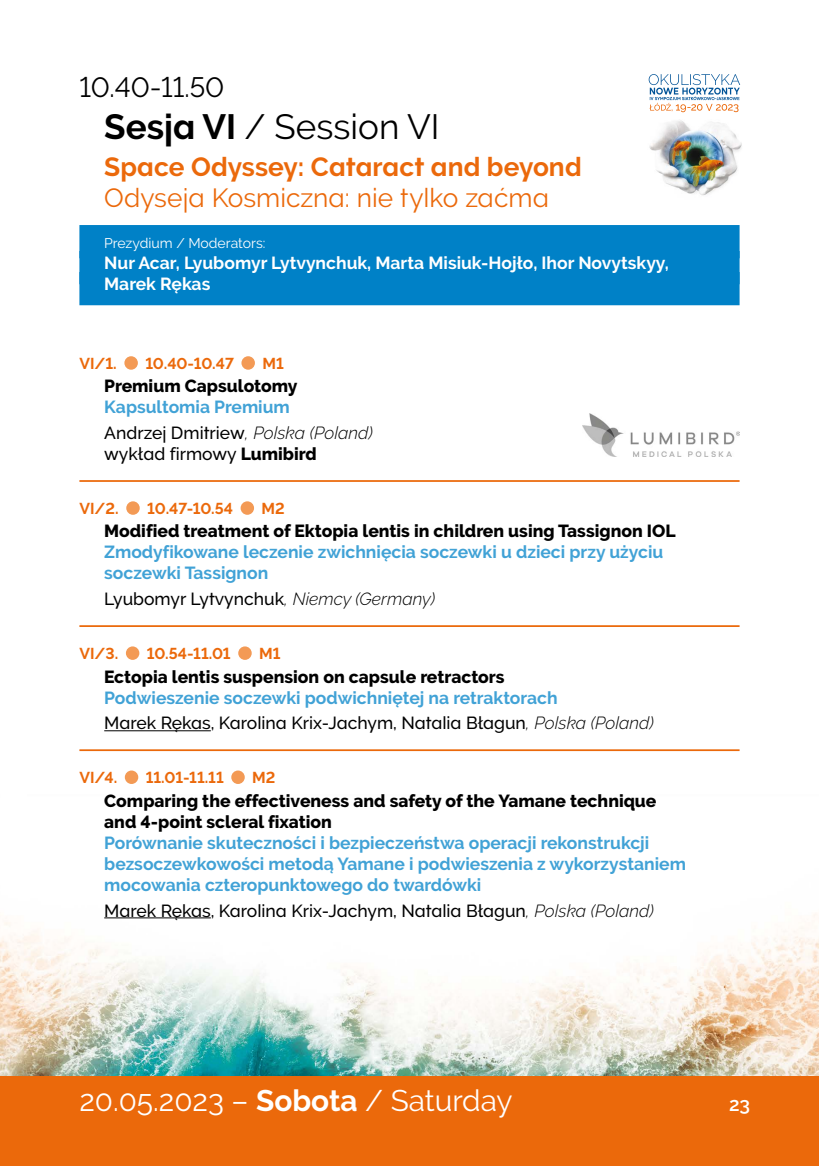
<style>
.page{position:relative;width:819px;height:1166px;background:#fff}
.page>*{position:absolute;margin:0;border:0;box-sizing:border-box;transform-origin:0 0}
.PR_SESJA{font:35px "Raleway";color:#000}
.t1{font:29.75px "Raleway";color:#fff}
.PR_SESJA_Godzimna{font:28px "Raleway";color:#000}
.PR_SESJA_tyt_ANG{font:700 26.25px "Raleway";color:#eb690b}
.PR_SESJA_tyt_PL{font:26.25px "Raleway";color:#eb690b}
.t2{font:600 19.25px "Raleway";color:#fff}
.PR_tytuł{font:700 17.5px/21px "Raleway";color:#41a2d6}
.PR_tytuł_ang{font:800 17.5px/21px "Raleway";color:#000}
.PR_wykładowca{font:500 17.5px/21px "Raleway";color:#000}
.PR_SESJA_Prez-nazwis{font:700 17.5px "Raleway";color:#fff}
.PR_wykładowca_BEZ_LI{font:500 17.5px "Raleway";color:#000}
.PR_SESJA_Prez-nazwi{font:700 17.5px "Raleway";letter-spacing:-.005em;color:#fff}
.PR_godzina{font:700 15.75px "Raleway";color:#eb690b}
.PR_SESJA_Prezydium{font:14px "Raleway";color:#fff}
.s1{font-weight:700}
.s2{font-weight:300;font-style:italic}
.s3{font-weight:800}
</style>
<div class="page">
<img style="left:0;top:913px;width:819px;height:163px">
<div style="left:0;top:1076px;width:819px;height:90px;background:#eb690b"></div>
<div style="left:79px;top:225px;width:660px;height:33px;background:#0081c7"></div>
<div style="left:79px;top:251px;width:660px;height:33px;background:#0081c7"></div>
<div style="left:79px;top:272px;width:660px;height:33px;background:#0081c7"></div>
<hr style="left:79px;top:480px;width:660px;height:2px;background:#eb690b">
<hr style="left:79px;top:625px;width:660px;height:2px;background:#eb690b">
<hr style="left:79px;top:749px;width:660px;height:2px;background:#eb690b">
<hr style="left:104px;top:730px;width:107px;height:1px;background:#000">
<hr style="left:104px;top:917px;width:107px;height:1px;background:#000">
<div style="left:124px;top:356px;width:14px;height:14px;background:#f39a55;border-radius:50%"></div>
<div style="left:241px;top:356px;width:14px;height:14px;background:#f39a55;border-radius:50%"></div>
<div style="left:126px;top:501px;width:14px;height:14px;background:#f39a55;border-radius:50%"></div>
<div style="left:240px;top:501px;width:14px;height:14px;background:#f39a55;border-radius:50%"></div>
<div style="left:126px;top:646px;width:13px;height:14px;background:#f39a55;border-radius:50%"></div>
<div style="left:238px;top:646px;width:14px;height:14px;background:#f39a55;border-radius:50%"></div>
<div style="left:125px;top:770px;width:13px;height:14px;background:#f39a55;border-radius:50%"></div>
<div style="left:231px;top:770px;width:14px;height:14px;background:#f39a55;border-radius:50%"></div>
<img style="left:649px;top:120px;width:93px;height:76px">
<svg style="left:648px;top:74px;width:92px;height:38px"></svg>
<img style="left:582px;top:414px;width:157px;height:42px">
<p class="PR_SESJA_Godzimna" style="left:79px;top:71px;width:146px">10.40-11.50</p>
<p class="PR_SESJA" style="left:104px;top:107px;width:337px"><span class="s1">Sesja VI</span> / Session VI</p>
<p class="PR_SESJA_tyt_ANG" style="left:104px;top:151px;width:479px">Space Odyssey: Cataract and beyond</p>
<p class="PR_SESJA_tyt_PL" style="left:104px;top:182px;width:446px">Odyseja Kosmiczna: nie tylko zaćma</p>
<p class="PR_SESJA_Prezydium" style="left:104px;top:235px;width:163px">Prezydium / Moderators:</p>
<p class="PR_SESJA_Prez-nazwis" style="left:104px;top:253px;width:566px">Nur Acar, Lyubomyr Lytvynchuk, Marta Misiuk-Hojło, Ihor Novytskyy,</p>
<p class="PR_SESJA_Prez-nazwi" style="left:104px;top:274px;width:108px">Marek Rękas</p>
<p class="PR_godzina" style="left:79px;top:354px;width:39px">VI/1.</p>
<p class="PR_godzina" style="left:145px;top:354px;width:90px">10.40-10.47</p>
<p class="PR_godzina" style="left:262px;top:354px;width:23px">M1</p>
<p class="PR_tytuł_ang" style="left:104px;top:376px;width:195px">Premium Capsulotomy</p>
<p class="PR_tytuł" style="left:104px;top:397px;width:187px">Kapsultomia Premium</p>
<p class="PR_wykładowca" style="left:104px;top:423px;width:270px">Andrzej Dmitriew<span class="s2">, Polska (Poland) </span>wykład firmowy <span class="s3">Lumibird</span></p>
<p class="PR_godzina" style="left:79px;top:499px;width:41px">VI/2.</p>
<p class="PR_godzina" style="left:147px;top:499px;width:87px">10.47-10.54</p>
<p class="PR_godzina" style="left:261px;top:499px;width:25px">M2</p>
<p class="PR_tytuł_ang" style="left:104px;top:521px;width:573px">Modified treatment of Ektopia lentis in children using Tassignon IOL</p>
<p class="PR_tytuł" style="left:104px;top:542px;width:560px">Zmodyfikowane leczenie zwichnięcia soczewki u dzieci przy użyciu soczewki Tassignon</p>
<p class="PR_wykładowca" style="left:104px;top:589px;width:332px">Lyubomyr Lytvynchuk<span class="s2">, Niemcy (Germany)</span></p>
<p class="PR_godzina" style="left:79px;top:644px;width:40px">VI/3.</p>
<p class="PR_godzina" style="left:147px;top:644px;width:85px">10.54-11.01</p>
<p class="PR_godzina" style="left:259px;top:644px;width:23px">M1</p>
<p class="PR_tytuł_ang" style="left:104px;top:666px;width:402px">Ectopia lentis suspension on capsule retractors</p>
<p class="PR_tytuł" style="left:104px;top:687px;width:455px">Podwieszenie soczewki podwichniętej na retraktorach</p>
<p class="PR_wykładowca" style="left:104px;top:713px;width:551px">Marek Rękas, Karolina Krix-Jachym, Natalia Błagun<span class="s2">, Polska (Poland)</span></p>
<p class="PR_godzina" style="left:79px;top:768px;width:39px">VI/4.</p>
<p class="PR_godzina" style="left:146px;top:768px;width:79px">11.01-11.11</p>
<p class="PR_godzina" style="left:252px;top:768px;width:25px">M2</p>
<p class="PR_tytuł_ang" style="left:104px;top:790px;width:553px">Comparing the effectiveness and safety of the Yamane technique and 4-point scleral fixation</p>
<p class="PR_tytuł" style="left:104px;top:832px;width:583px">Porównanie skuteczności i bezpieczeństwa operacji rekonstrukcji bezsoczewkowości metodą Yamane i podwieszenia z wykorzystaniem mocowania czteropunktowego do twardówki</p>
<p class="PR_wykładowca_BEZ_LI" style="left:104px;top:900px;width:551px">Marek Rękas, Karolina Krix-Jachym, Natalia Błagun<span class="s2">, Polska (Poland)</span></p>
<h2 class="t1" style="left:79px;top:1083px;width:435px">20.05.2023 – <span class="s1">Sobota</span> / Saturday</h2>
<p class="t2" style="left:729px;top:1093px;width:23px">23</p>
</div>
